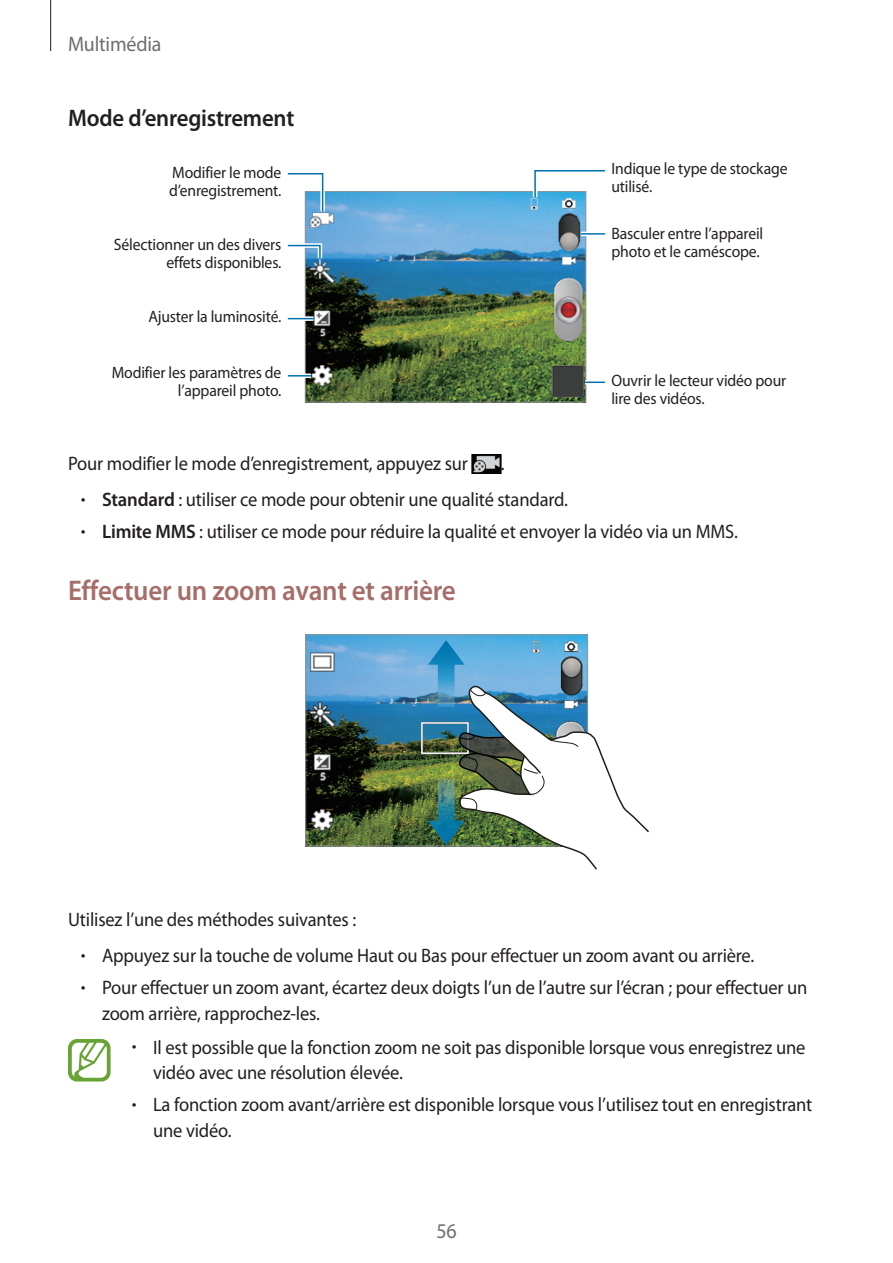
<style>
.page{position:relative;width:893px;height:1263px;background:#fff}
.page>*{position:absolute;margin:0;border:0;box-sizing:border-box;transform-origin:0 0}
.t1{font:600 28.5px "Myriad Pro";letter-spacing:-.01em;color:#a66e6a;scale:.95 1}
.t2{font:600 24px "Myriad Pro";letter-spacing:-.01em;color:#231f20;scale:.95 1}
.t3{font:21px "Myriad Pro";letter-spacing:-.01em;color:#6c6d70;scale:.95 1}
.t4{font:19.5px/25.5px "Myriad Pro";letter-spacing:-.01em;color:#231f20;scale:.95 1}
.t5{font:16.5px/18px "Myriad Pro";letter-spacing:-.01em;color:#231f20;scale:.95 1}
.s1{font-weight:300}
.s2{font-weight:600}
</style>
<div class="page">
<hr style="left:50px;top:0;width:1px;height:51px;background:#231f20">
<img style="left:307px;top:193px;width:277px;height:207px">
<div style="left:305px;top:191px;width:281px;height:211px;border:1px solid #939598"></div>
<hr style="left:581px;top:232px;width:24px;height:4px;background:#fff">
<hr style="left:581px;top:233px;width:24px;height:2px;background:#0073ae">
<svg style="left:288px;top:316px;width:26px;height:5px"></svg>
<svg style="left:288px;top:318px;width:26px;height:1px"></svg>
<hr style="left:288px;top:374px;width:23px;height:4px;background:#fff">
<hr style="left:288px;top:375px;width:23px;height:2px;background:#0073ae">
<svg style="left:585px;top:380px;width:20px;height:5px"></svg>
<svg style="left:585px;top:382px;width:20px;height:1px"></svg>
<svg style="left:531px;top:170px;width:74px;height:32px"></svg>
<svg style="left:287px;top:173px;width:40px;height:43px"></svg>
<svg style="left:287px;top:241px;width:37px;height:22px"></svg>
<img style="left:471px;top:454px;width:30px;height:19px">
<img style="left:307px;top:636px;width:279px;height:208px">
<div style="left:305px;top:634px;width:283px;height:212px;border:1px solid #939598"></div>
<svg style="left:428px;top:779px;width:29px;height:66px;background:#3a776c"></svg>
<svg style="left:428px;top:640px;width:37px;height:67px;background:#499ccb"></svg>
<svg style="left:457px;top:684px;width:192px;height:186px"></svg>
<svg style="left:68px;top:1039px;width:43px;height:42px"></svg>
<p class="t3" style="left:68px;top:31px;width:100px">Multimédia</p>
<p class="t2" style="left:68px;top:103px;width:240px">Mode d’enregistrement</p>
<p class="t5" style="left:169px;top:163px;width:120px">Modifier le mode d’enregistrement.</p>
<p class="t5" style="left:114px;top:235px;width:178px;text-align:right">Sélectionner un des divers effets disponibles.</p>
<p class="t5" style="left:148px;top:307px;width:142px">Ajuster la luminosité.</p>
<p class="t5" style="left:112px;top:363px;width:180px;text-align:right">Modifier les paramètres de l’appareil photo.</p>
<p class="t5" style="left:611px;top:159px;width:187px">Indique le type de stockage utilisé.</p>
<p class="t5" style="left:611px;top:224px;width:161px">Basculer entre l’appareil photo et le caméscope.</p>
<p class="t5" style="left:611px;top:371px;width:186px">Ouvrir le lecteur vidéo pour lire des vidéos.</p>
<p class="t4" style="left:68px;top:451px;width:422px">Pour modifier le mode d’enregistrement, appuyez sur</p>
<p class="t4" style="left:501px;top:451px;width:6px">.</p>
<p class="t4" style="left:81px;top:487px;width:514px"><span class="s1">•</span> <span class="s2">Standard</span> : utiliser ce mode pour obtenir une qualité standard.</p>
<p class="t4" style="left:81px;top:519px;width:693px"><span class="s1">•</span> <span class="s2">Limite MMS</span> : utiliser ce mode pour réduire la qualité et envoyer la vidéo via un MMS.</p>
<h1 class="t1" style="left:68px;top:573px;width:410px">Effectuer un zoom avant et arrière</h1>
<p class="t4" style="left:68px;top:907px;width:305px">Utilisez l’une des méthodes suivantes :</p>
<p class="t4" style="left:81px;top:943px;width:710px"><span class="s1">•</span> Appuyez sur la touche de volume Haut ou Bas pour effectuer un zoom avant ou arrière.</p>
<p class="t4" style="left:102px;top:975px;width:744px;text-indent:-21px"><span class="s1">•</span> Pour effectuer un zoom avant, écartez deux doigts l’un de l’autre sur l’écran ; pour effectuer un zoom arrière, rapprochez-les.</p>
<p class="t4" style="left:153px;top:1034px;width:688px;text-indent:-21px"><span class="s1">•</span> Il est possible que la fonction zoom ne soit pas disponible lorsque vous enregistrez une vidéo avec une résolution élevée.</p>
<p class="t4" style="left:153px;top:1091px;width:695px;text-indent:-21px"><span class="s1">•</span> La fonction zoom avant/arrière est disponible lorsque vous l’utilisez tout en enregistrant une vidéo.</p>
<p class="t3" style="left:436px;top:1218px;width:23px">56</p>
</div>
